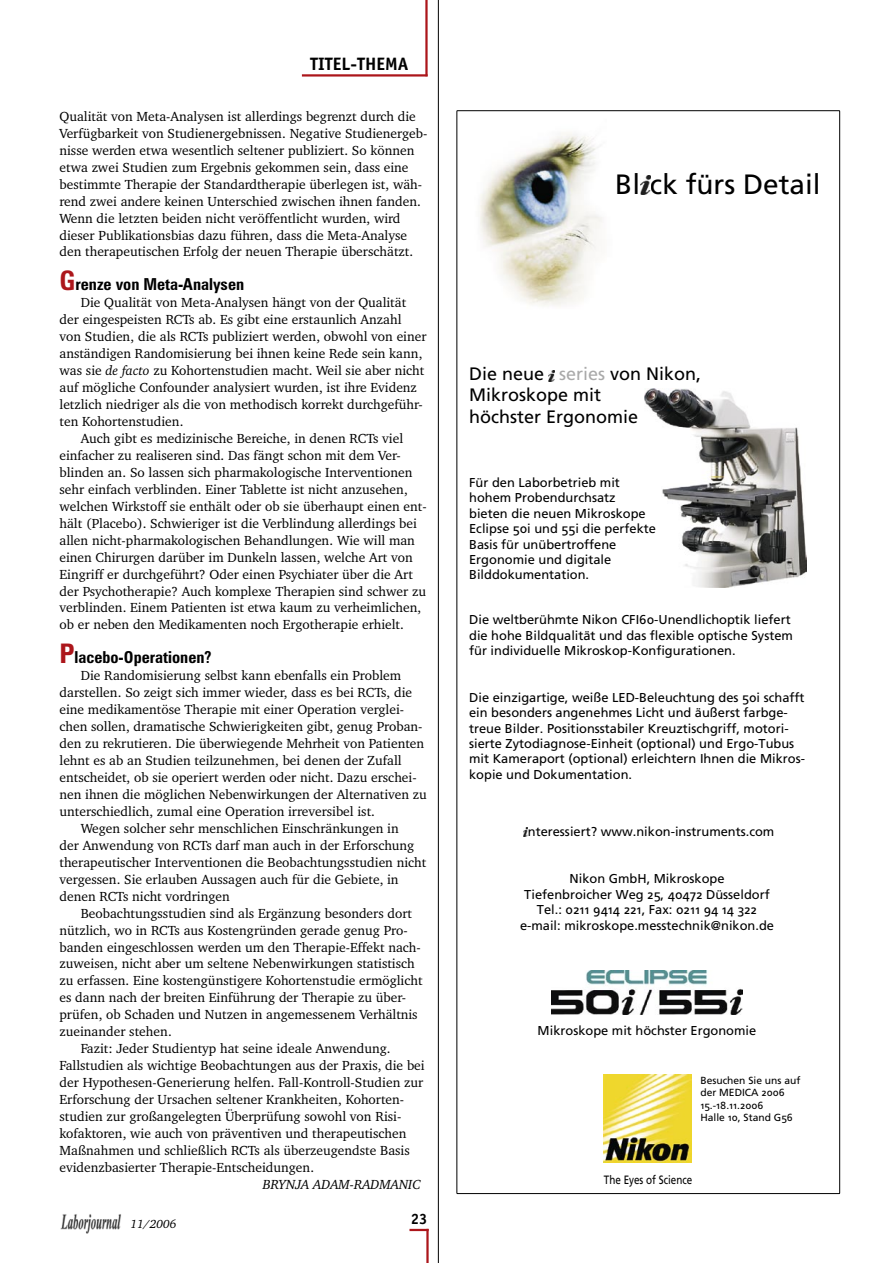
<style>
.page{position:relative;width:893px;height:1263px;background:#fff}
.page>*{position:absolute;margin:0;border:0;box-sizing:border-box;transform-origin:0 0}
.t1{font:27.9px "Frutiger Linotype";color:#000}
.t2{font:18px/21.5px "Frutiger Linotype";color:#000}
.Headline{font:700 18px "Officina Sans";color:#000}
.Fließtext{font:700 condensed 16.5px "Zurich BT";color:#000}
.t3{font:700 15px "Officina Sans";color:#000}
.Fließtext-2{font:13.5px/17px "Charter IT Cby BT";color:#000}
.Fließtext-3{font:italic 13.5px "Charter IT Cby BT";color:#000}
.t4{font:12.9px/15.3px "Frutiger Linotype";color:#000}
.t5{font:12px "Frutiger Linotype";color:#000;scale:.82 1}
.t6{font:italic 12px "Charter IT Cby BT";color:#000}
.t7{font:10.35px/12.3px "Frutiger Linotype";color:#000}
.s1{font-size:27px;color:#ac161b}
.s2{font-style:italic}
.s3{color:#aaa}
</style>
<div class="page">
<img style="left:60px;top:1214px;width:61px;height:20px">
<hr style="left:426px;top:1229px;width:3px;height:34px;background:#ac161b">
<hr style="left:409px;top:1229px;width:20px;height:2px;background:#ac161b">
<hr style="left:425px;top:0;width:3px;height:76px;background:#ac161b">
<hr style="left:302px;top:74px;width:126px;height:3px;background:#ac161b">
<hr style="left:438px;top:0;width:1px;height:1263px;background:#000">
<img style="left:456px;top:110px;width:228px;height:230px">
<svg style="left:523px;top:827px;width:5px;height:9px"></svg>
<img style="left:603px;top:1074px;width:88px;height:88px">
<img style="left:640px;top:175px;width:10px;height:20px">
<img style="left:552px;top:970px;width:191px;height:45px">
<svg style="left:549px;top:370px;width:5px;height:11px"></svg>
<img style="left:644px;top:389px;width:162px;height:198px">
<p class="Headline" style="left:310px;top:53px;width:100px">TITEL-THEMA</p>
<p class="Fließtext-2" style="left:60px;top:107px;width:369px">Qualität von Meta-Analysen ist allerdings begrenzt durch die Verfügbarkeit von Studienergebnissen. Negative Studienergeb&shy;nisse werden etwa wesentlich seltener publiziert. So können etwa zwei Studien zum Ergebnis gekommen sein, dass eine bestimmte Therapie der Standardtherapie überlegen ist, wäh&shy;rend zwei andere keinen Unterschied zwischen ihnen fanden.<br>Wenn die letzten beiden nicht veröffentlicht wurden, wird dieser Publikationsbias dazu führen, dass die Meta-Analyse den therapeutischen Erfolg der neuen Therapie überschätzt.</p>
<p class="Fließtext" style="left:60px;top:274px;width:186px"><span class="s1">G</span>renze von Meta-Analysen</p>
<p class="Fließtext-2" style="left:60px;top:294px;width:368px;text-indent:21px">Die Qualität von Meta-Analysen hängt von der Qualität der eingespeisten RCTs ab. Es gibt eine erstaunlich Anzahl<br>von Studien, die als RCTs publiziert werden, obwohl von einer anständigen Randomisierung bei ihnen keine Rede sein kann, was sie <span class="s2">de facto</span> zu Kohortenstudien macht. Weil sie aber nicht auf mögliche Confounder analysiert wurden, ist ihre Evidenz letzlich niedriger als die von methodisch korrekt durchgeführ&shy;ten Kohortenstudien.</p>
<p class="Fließtext-2" style="left:60px;top:430px;width:369px;text-indent:21px">Auch gibt es medizinische Bereiche, in denen RCTs viel einfacher zu realiseren sind. Das fängt schon mit dem Ver&shy;blinden an. So lassen sich pharmakologische Interventionen sehr einfach verblinden. Einer Tablette ist nicht anzusehen, welchen Wirkstoff sie enthält oder ob sie überhaupt einen ent&shy;hält (Placebo). Schwieriger ist die Verblindung allerdings bei allen nicht-pharmakologischen Behandlungen. Wie will man einen Chirurgen darüber im Dunkeln lassen, welche Art von Eingriff er durchgeführt? Oder einen Psychiater über die Art der Psychotherapie? Auch komplexe Therapien sind schwer zu verblinden. Einem Patienten ist etwa kaum zu verheimlichen, ob er neben den Medikamenten noch Ergotherapie erhielt.</p>
<p class="Fließtext" style="left:60px;top:647px;width:153px"><span class="s1">P</span>lacebo-Operationen?</p>
<p class="Fließtext-2" style="left:60px;top:667px;width:369px;text-indent:21px">Die Randomisierung selbst kann ebenfalls ein Problem darstellen. So zeigt sich immer wieder, dass es bei RCTs, die eine medikamentöse Therapie mit einer Operation verglei&shy;chen sollen, dramatische Schwierigkeiten gibt, genug Proban&shy;den zu rekrutieren. Die überwiegende Mehrheit von Patienten lehnt es ab an Studien teilzunehmen, bei denen der Zufall entscheidet, ob sie operiert werden oder nicht. Dazu erschei&shy;nen ihnen die möglichen Nebenwirkungen der Alternativen zu unterschiedlich, zumal eine Operation irreversibel ist.</p>
<p class="Fließtext-2" style="left:60px;top:819px;width:368px;text-indent:21px">Wegen solcher sehr menschlichen Einschränkungen in<br>der Anwendung von RCTs darf man auch in der Erforschung therapeutischer Interventionen die Beobachtungsstudien nicht vergessen. Sie erlauben Aussagen auch für die Gebiete, in denen RCTs nicht vordringen</p>
<p class="Fließtext-2" style="left:60px;top:904px;width:364px;text-indent:21px">Beobachtungsstudien sind als Ergänzung besonders dort nützlich, wo in RCTs aus Kostengründen gerade genug Pro&shy;banden eingeschlossen werden um den Therapie-Effekt nach&shy;zuweisen, nicht aber um seltene Nebenwirkungen statistisch zu erfassen. Eine kostengünstigere Kohortenstudie ermöglicht es dann nach der breiten Einführung der Therapie zu über&shy;prüfen, ob Schaden und Nutzen in angemessenem Verhältnis zueinander stehen.</p>
<p class="Fließtext-2" style="left:60px;top:1040px;width:367px;text-indent:21px">Fazit: Jeder Studientyp hat seine ideale Anwendung.<br>Fallstudien als wichtige Beobachtungen aus der Praxis, die bei der Hypothesen-Generierung helfen. Fall-Kontroll-Studien zur Erforschung der Ursachen seltener Krankheiten, Kohorten&shy;studien zur großangelegten Überprüfung sowohl von Risi&shy;kofaktoren, wie auch von präventiven und therapeutischen Maßnahmen und schließlich RCTs als überzeugendste Basis evidenzbasierter Therapie-Entscheidungen.</p>
<p class="Fließtext-3" style="left:263px;top:1175px;width:159px">BRYNJA ADAM-RADMANIC</p>
<p class="t6" style="left:131px;top:1216px;width:47px">11/2006</p>
<p class="t3" style="left:411px;top:1209px;width:18px">23</p>
<p class="t1" style="left:615px;top:166px;width:207px">Bl ck fürs Detail</p>
<p class="t2" style="left:469px;top:365px;width:234px;text-indent:90px"><span class="s3">series</span> von Nikon,<br>Mikroskope mit<br>höchster Ergonomie</p>
<p class="t2" style="left:469px;top:365px;width:77px">Die neue</p>
<p class="t4" style="left:469px;top:476px;width:188px">Für den Laborbetrieb mit hohem Probendurchsatz bieten die neuen Mikroskope<br>Eclipse 50i und 55i die perfekte<br>Basis für unübertroffene<br>Ergonomie und digitale<br>Bilddokumentation.</p>
<p class="t4" style="left:469px;top:613px;width:325px">Die weltberühmte Nikon CFI60-Unendlichoptik liefert die hohe Bildqualität und das flexible optische System für individuelle Mikroskop-Konfigurationen.</p>
<p class="t4" style="left:469px;top:691px;width:337px">Die einzigartige, weiße LED-Beleuchtung des 50i schafft ein besonders angenehmes Licht und äußerst farbge&shy;treue Bilder. Positionsstabiler Kreuztischgriff, motori&shy;sierte Zytodiagnose-Einheit (optional) und Ergo-Tubus mit Kameraport (optional) erleichtern Ihnen die Mikros&shy;kopie und Dokumentation.</p>
<p class="t4" style="left:528px;top:825px;width:248px">nteressiert? www.nikon-instruments.com</p>
<p class="t4" style="left:520px;top:873px;width:255px;text-align:center">Nikon GmbH, Mikroskope<br>Tiefenbroicher Weg 25, 40472 Düsseldorf Tel.: 0211 9414 221, Fax: 0211 94 14 322 e-mail: mikroskope.messtechnik@nikon.de</p>
<p class="t4" style="left:538px;top:1024px;width:220px">Mikroskope mit höchster Ergonomie</p>
<p class="t7" style="left:700px;top:1075px;width:102px">Besuchen Sie uns auf der MEDICA 2006<br>15.-18.11.2006<br>Halle 10, Stand G56</p>
<p class="t5" style="left:604px;top:1172px;width:109px">The Eyes of Science</p>
</div>
